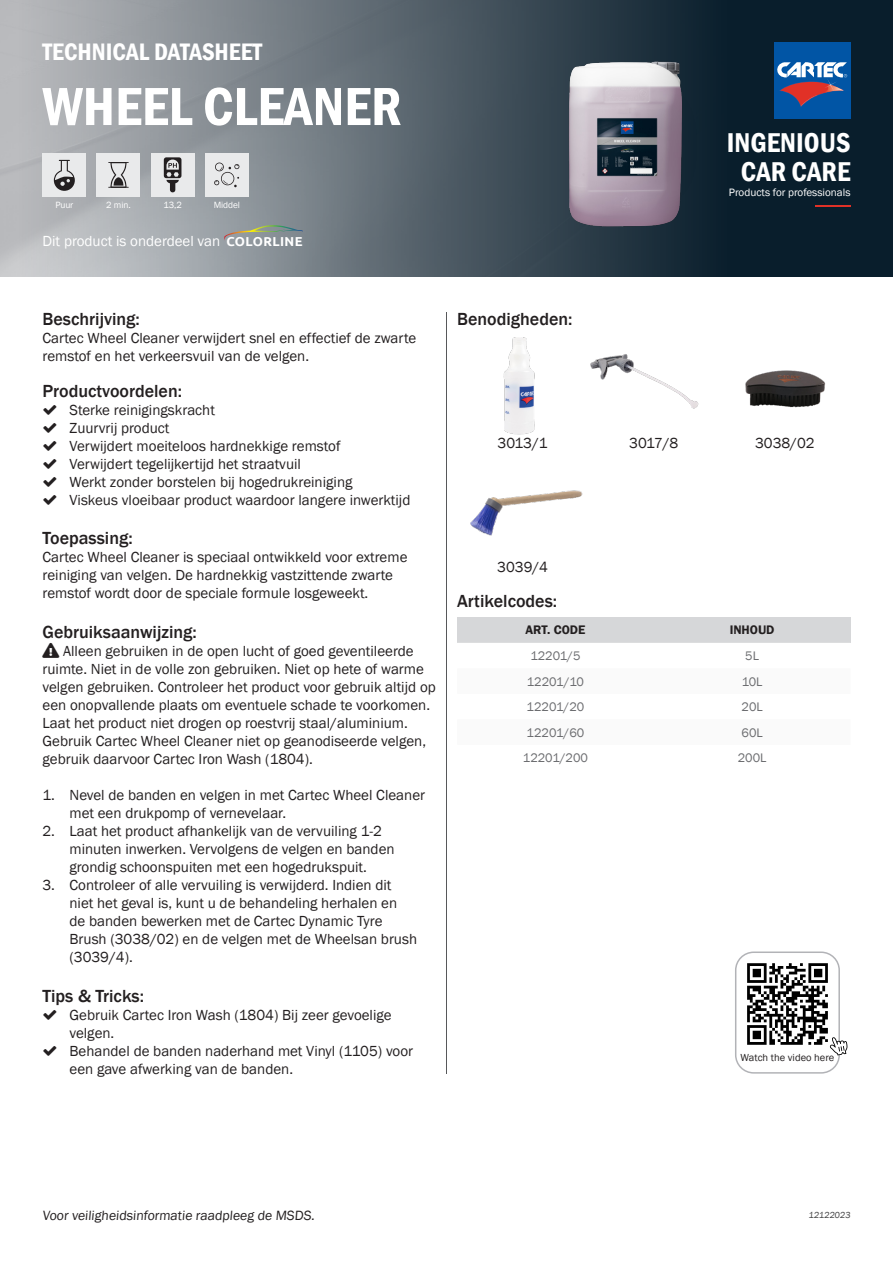
<style>
.page{position:relative;width:893px;height:1263px;background:#fff}
.page>*{position:absolute;margin:0;border:0;box-sizing:border-box;transform-origin:0 0}
.t1{font:600 condensed 55.5px "Franklin Gothic";color:#fff}
.t2{font:600 condensed 27.9px/29px "Franklin Gothic";color:#fff;text-align:center}
.t3{font:600 condensed 24.45px "Franklin Gothic";color:#fff}
.t4{font:500 18px "Franklin Gothic";color:#231f20}
.t5{font:15px/18px "Franklin Gothic";color:#231f20}
.t6{font:15px "Franklin Gothic";color:#fff}
.t7{font:13.8px "Franklin Gothic";color:#231f20}
.t8{font:12.75px "Franklin Gothic";color:#6c6d70}
.t9{font:600 12.75px "Franklin Gothic";color:#231f20}
.t10{font:10.95px "Franklin Gothic";color:#fff}
.t11{font:10.5px "Franklin Gothic";color:#231f20}
.t12{font:9.3px "Franklin Gothic";letter-spacing:-.01em;color:#fff}
.t13{font:9px "Franklin Gothic";color:#3e3e3f}
.s1{font-family:"Ubuntu";font-weight:700;font-size:12.9px}
</style>
<div class="page">
<img style="left:0;top:0;width:893px;height:276px">
<div style="left:774px;top:43px;width:76px;height:76px;background:#0155a5"></div>
<svg style="left:777px;top:62px;width:70px;height:44px"></svg>
<hr style="left:815px;top:205px;width:35px;height:2px;background:#e13127">
<img style="left:503px;top:337px;width:32px;height:98px">
<img style="left:470px;top:490px;width:113px;height:46px">
<img style="left:590px;top:354px;width:109px;height:55px">
<img style="left:745px;top:370px;width:81px;height:38px">
<div style="left:43px;top:153px;width:43px;height:44px;background:#e9eaeb"></div>
<svg style="left:54px;top:160px;width:21px;height:31px"></svg>
<div style="left:97px;top:153px;width:43px;height:44px;background:#e9eaeb"></div>
<svg style="left:108px;top:162px;width:21px;height:26px"></svg>
<div style="left:151px;top:153px;width:43px;height:44px;background:#e9eaeb"></div>
<svg style="left:164px;top:157px;width:17px;height:35px"></svg>
<div style="left:205px;top:153px;width:44px;height:44px;background:#e9eaeb"></div>
<svg style="left:214px;top:163px;width:25px;height:24px"></svg>
<svg style="left:224px;top:225px;width:79px;height:16px"></svg>
<hr style="left:446px;top:312px;width:1px;height:761px;background:#57585a">
<div style="left:457px;top:617px;width:197px;height:26px;background:#d6d7d9"></div>
<div style="left:654px;top:617px;width:196px;height:26px;background:#d6d7d9"></div>
<div style="left:735px;top:951px;width:105px;height:122px;border:2px solid #b2b3b7;border-radius:18px"></div>
<img style="left:739px;top:956px;width:97px;height:91px">
<svg style="left:830px;top:1037px;width:17px;height:18px"></svg>
<img style="left:554px;top:43px;width:146px;height:194px">
<h3 class="t3" style="left:43px;top:35px;width:221px">TECHNICAL DATASHEET</h3>
<h1 class="t1" style="left:43px;top:69px;width:360px">WHEEL CLEANER</h1>
<p class="t12" style="left:55px;top:199px;width:20px">Puur</p>
<p class="t12" style="left:106px;top:199px;width:26px">2 min.</p>
<p class="t12" style="left:163px;top:199px;width:20px">13,2</p>
<p class="t12" style="left:214px;top:199px;width:28px">Middel</p>
<p class="t6" style="left:43px;top:232px;width:262px">Dit product is onderdeel van <span class="s1">COLORLINE</span></p>
<h2 class="t2" style="left:727px;top:128px;width:125px">INGENIOUS<br>CAR CARE</h2>
<p class="t10" style="left:729px;top:186px;width:123px">Products for professionals</p>
<p class="t4" style="left:43px;top:308px;width:99px">Beschrijving:</p>
<p class="t5" style="left:43px;top:329px;width:375px">Cartec Wheel Cleaner verwijdert snel en effectief de zwarte remstof en het verkeersvuil van de velgen.</p>
<p class="t4" style="left:43px;top:380px;width:141px">Productvoordelen:</p>
<p class="t5" style="left:70px;top:401px;width:342px">Sterke reinigingskracht<br>Zuurvrij product<br>Verwijdert moeiteloos hardnekkige remstof<br>Verwijdert tegelijkertijd het straatvuil<br>Werkt zonder borstelen bij hogedrukreiniging<br>Viskeus vloeibaar product waardoor langere inwerktijd</p>
<p class="t4" style="left:43px;top:527px;width:92px">Toepassing:</p>
<p class="t5" style="left:43px;top:549px;width:366px">Cartec Wheel Cleaner is speciaal ontwikkeld voor extreme reiniging van velgen. De hardnekkig vastzittende zwarte remstof wordt door de speciale formule losgeweekt.</p>
<p class="t4" style="left:43px;top:621px;width:156px">Gebruiksaanwijzing:</p>
<p class="t5" style="left:43px;top:642px;width:395px">●▼□■▼■● Alleen gebruiken in de open lucht of goed geventileerde ruimte. Niet in de volle zon gebruiken. Niet op hete of warme velgen gebruiken. Controleer het product voor gebruik altijd op een onopvallende plaats om eventuele schade te voorkomen.<br>Laat het product niet drogen op roestvrij staal/aluminium.<br>Gebruik Cartec Wheel Cleaner niet op geanodiseerde velgen, gebruik daarvoor Cartec Iron Wash (1804).</p>
<p class="t5" style="left:70px;top:786px;width:357px;text-indent:-27px">1. Nevel de banden en velgen in met Cartec Wheel Cleaner met een drukpomp of vernevelaar.</p>
<p class="t5" style="left:70px;top:822px;width:327px;text-indent:-27px">2. Laat het product afhankelijk van de vervuiling 1-2 minuten inwerken. Vervolgens de velgen en banden grondig schoonspuiten met een hogedrukspuit.</p>
<p class="t5" style="left:70px;top:876px;width:349px;text-indent:-27px">3. Controleer of alle vervuiling is verwijderd. Indien dit niet het geval is, kunt u de behandeling herhalen en<br>de banden bewerken met de Cartec Dynamic Tyre Brush (3038/02) en de velgen met de Wheelsan brush (3039/4).</p>
<p class="t4" style="left:43px;top:984px;width:103px">Tips &amp; Tricks:</p>
<p class="t5" style="left:70px;top:1006px;width:345px">Gebruik Cartec Iron Wash (1804) Bij zeer gevoelige velgen.<br>Behandel de banden naderhand met Vinyl (1105) voor een gave afwerking van de banden.</p>
<p class="t4" style="left:457px;top:308px;width:117px">Benodigheden:</p>
<p class="t5" style="left:498px;top:434px;width:52px">3013/1</p>
<p class="t5" style="left:497px;top:558px;width:52px">3039/4</p>
<p class="t4" style="left:457px;top:589px;width:102px">Artikelcodes:</p>
<p class="t5" style="left:629px;top:434px;width:51px">3017/8</p>
<p class="t5" style="left:755px;top:434px;width:61px">3038/02</p>
<p class="t9" style="left:525px;top:622px;width:61px">ART. CODE</p>
<p class="t9" style="left:730px;top:622px;width:46px">INHOUD</p>
<p class="t8" style="left:530px;top:648px;width:52px">12201/5</p>
<p class="t8" style="left:745px;top:648px;width:15px">5L</p>
<p class="t8" style="left:527px;top:674px;width:59px">12201/10</p>
<p class="t8" style="left:742px;top:674px;width:22px">10L</p>
<p class="t8" style="left:527px;top:699px;width:59px">12201/20</p>
<p class="t8" style="left:741px;top:699px;width:23px">20L</p>
<p class="t8" style="left:527px;top:725px;width:59px">12201/60</p>
<p class="t8" style="left:741px;top:725px;width:23px">60L</p>
<p class="t8" style="left:523px;top:750px;width:67px">12201/200</p>
<p class="t8" style="left:738px;top:750px;width:30px">200L</p>
<p class="t11" style="left:741px;top:1051px;width:95px">Watch the video here</p>
<p class="t7" style="left:43px;top:1207px;width:275px">Voor veiligheidsinformatie raadpleeg de MSDS.</p>
<p class="t13" style="left:808px;top:1210px;width:44px">12122023</p>
</div>
